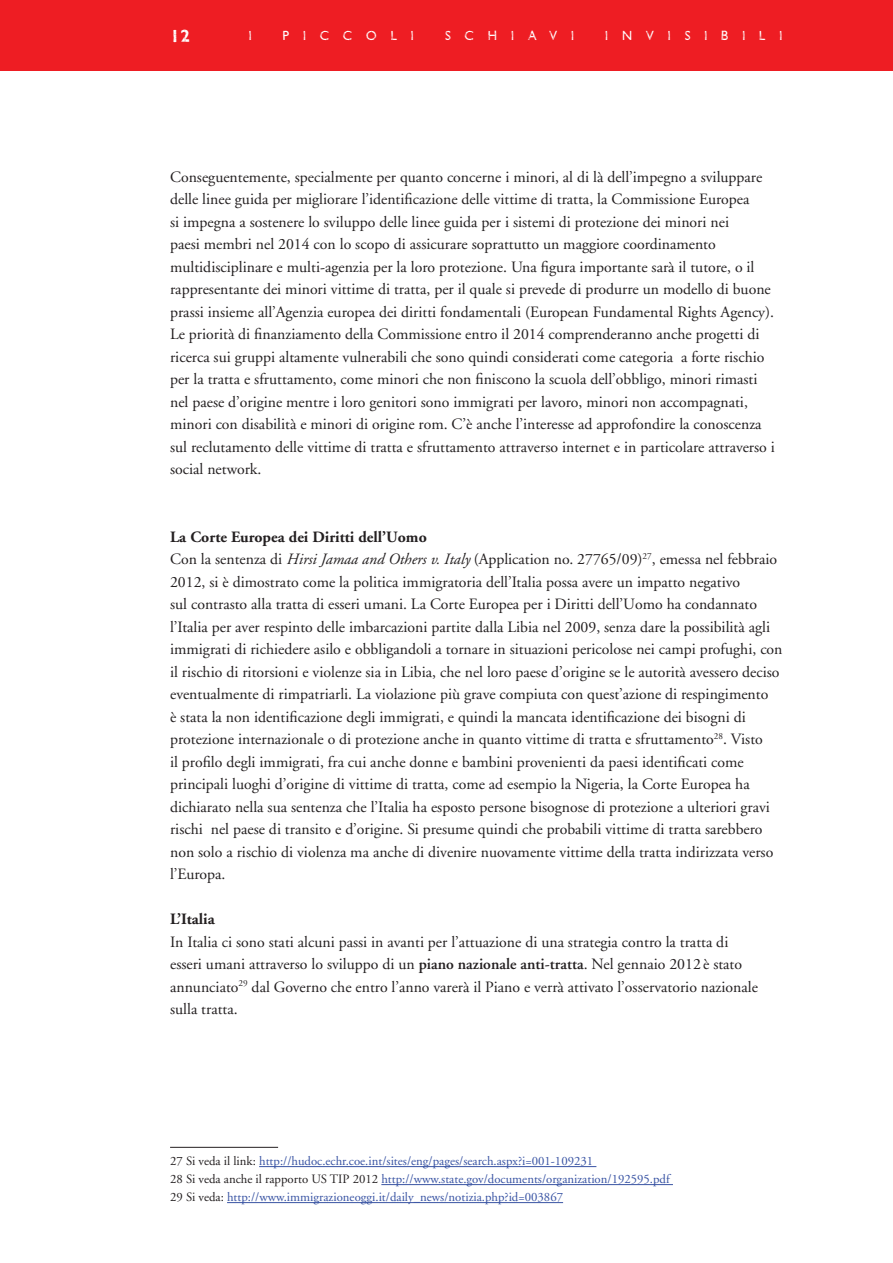
<style>
.page{position:relative;width:893px;height:1263px;background:#fff}
.page>*{position:absolute;margin:0;border:0;box-sizing:border-box;transform-origin:0 0}
.t1{font:700 18px "Gill Sans Woodblock";color:#fff}
.t2{font:15.75px/22.5px "Adobe Garamond";color:#231f20}
.t3{font:700 15.75px "Adobe Garamond";color:#231f20}
.t4{font:13.5px "Gill Sans Woodblock";letter-spacing:1em;color:#fff}
.t5{font:12.75px/18px "Adobe Garamond";color:#3853a3}
.s1{font-weight:700}
.s2{font-style:italic}
.s3{font-weight:600}
.s4{color:#231f20}
</style>
<div class="page">
<div style="left:0;top:0;width:893px;height:70px;background:#ee1d23"></div>
<hr style="left:170px;top:1147px;width:108px;height:1px;background:#231f20">
<hr style="left:259px;top:1166px;width:337px;height:1px;background:#3853a3">
<hr style="left:381px;top:1184px;width:292px;height:1px;background:#3853a3">
<hr style="left:227px;top:1202px;width:336px;height:1px;background:#3853a3">
<p class="t1" style="left:170px;top:25px;width:21px">12</p>
<p class="t4" style="left:248px;top:28px;width:5px">I</p>
<p class="t4" style="left:283px;top:28px;width:133px">PICCOLI</p>
<p class="t4" style="left:445px;top:28px;width:131px">SCHIAVI</p>
<p class="t4" style="left:605px;top:28px;width:179px">INVISIBILI</p>
<p class="t2" style="left:170px;top:166px;width:606px">Conseguentemente, specialmente per quanto concerne i minori, al di là dell’impegno a sviluppare delle linee guida per migliorare l’identificazione delle vittime di tratta, la Commissione Europea<br>si impegna a sostenere lo sviluppo delle linee guida per i sistemi di protezione dei minori nei<br>paesi membri nel 2014 con lo scopo di assicurare soprattutto un maggiore coordinamento multidisciplinare e multi-agenzia per la loro protezione. Una figura importante sarà il tutore, o il rappresentante dei minori vittime di tratta, per il quale si prevede di produrre un modello di buone prassi insieme all’Agenzia europea dei diritti fondamentali (European Fundamental Rights Agency).<br>Le priorità di finanziamento della Commissione entro il 2014 comprenderanno anche progetti di ricerca sui gruppi altamente vulnerabili che sono quindi considerati come categoria a forte rischio per la tratta e sfruttamento, come minori che non finiscono la scuola dell’obbligo, minori rimasti nel paese d’origine mentre i loro genitori sono immigrati per lavoro, minori non accompagnati, minori con disabilità e minori di origine rom. C’è anche l’interesse ad approfondire la conoscenza sul reclutamento delle vittime di tratta e sfruttamento attraverso internet e in particolare attraverso i social network.</p>
<p class="t2" style="left:170px;top:526px;width:614px"><span class="s1">La Corte Europea dei Diritti dell’Uomo<br></span>Con la sentenza di <span class="s2">Hirsi Jamaa and Others v. Italy</span> (Application no. 27765/09)<sup>27</sup>, emessa nel febbraio 2012, si è dimostrato come la politica immigratoria dell’Italia possa avere un impatto negativo<br>sul contrasto alla tratta di esseri umani. La Corte Europea per i Diritti dell’Uomo ha condannato l’Italia per aver respinto delle imbarcazioni partite dalla Libia nel 2009, senza dare la possibilità agli immigrati di richiedere asilo e obbligandoli a tornare in situazioni pericolose nei campi profughi, con il rischio di ritorsioni e violenze sia in Libia, che nel loro paese d’origine se le autorità avessero deciso eventualmente di rimpatriarli. La violazione più grave compiuta con quest’azione di respingimento<br>è stata la non identificazione degli immigrati, e quindi la mancata identificazione dei bisogni di protezione internazionale o di protezione anche in quanto vittime di tratta e sfruttamento<sup>28</sup>. Visto<br>il profilo degli immigrati, fra cui anche donne e bambini provenienti da paesi identificati come principali luoghi d’origine di vittime di tratta, come ad esempio la Nigeria, la Corte Europea ha dichiarato nella sua sentenza che l’Italia ha esposto persone bisognose di protezione a ulteriori gravi rischi nel paese di transito e d’origine. Si presume quindi che probabili vittime di tratta sarebbero non solo a rischio di violenza ma anche di divenire nuovamente vittime della tratta indirizzata verso l’Europa.</p>
<p class="t3" style="left:170px;top:911px;width:46px">L’Italia</p>
<p class="t2" style="left:170px;top:931px;width:589px">In Italia ci sono stati alcuni passi in avanti per l’attuazione di una strategia contro la tratta di esseri umani attraverso lo sviluppo di un <span class="s3">piano nazionale anti-tratta</span>. Nel gennaio 2012 è stato annunciato<sup>29</sup> dal Governo che entro l’anno varerà il Piano e verrà attivato l’osservatorio nazionale sulla tratta.</p>
<p class="t5" style="left:170px;top:1152px;width:501px"><span class="s4">27 Si veda il link:</span> http://hudoc.echr.coe.int/sites/eng/pages/search.aspx?i=001-109231<br><span class="s4">28 Si veda anche il rapporto US TIP 2012</span> http://www.state.gov/documents/organization/192595.pdf<br><span class="s4">29 Si veda:</span> http://www.immigrazioneoggi.it/daily_news/notizia.php?id=003867</p>
</div>
